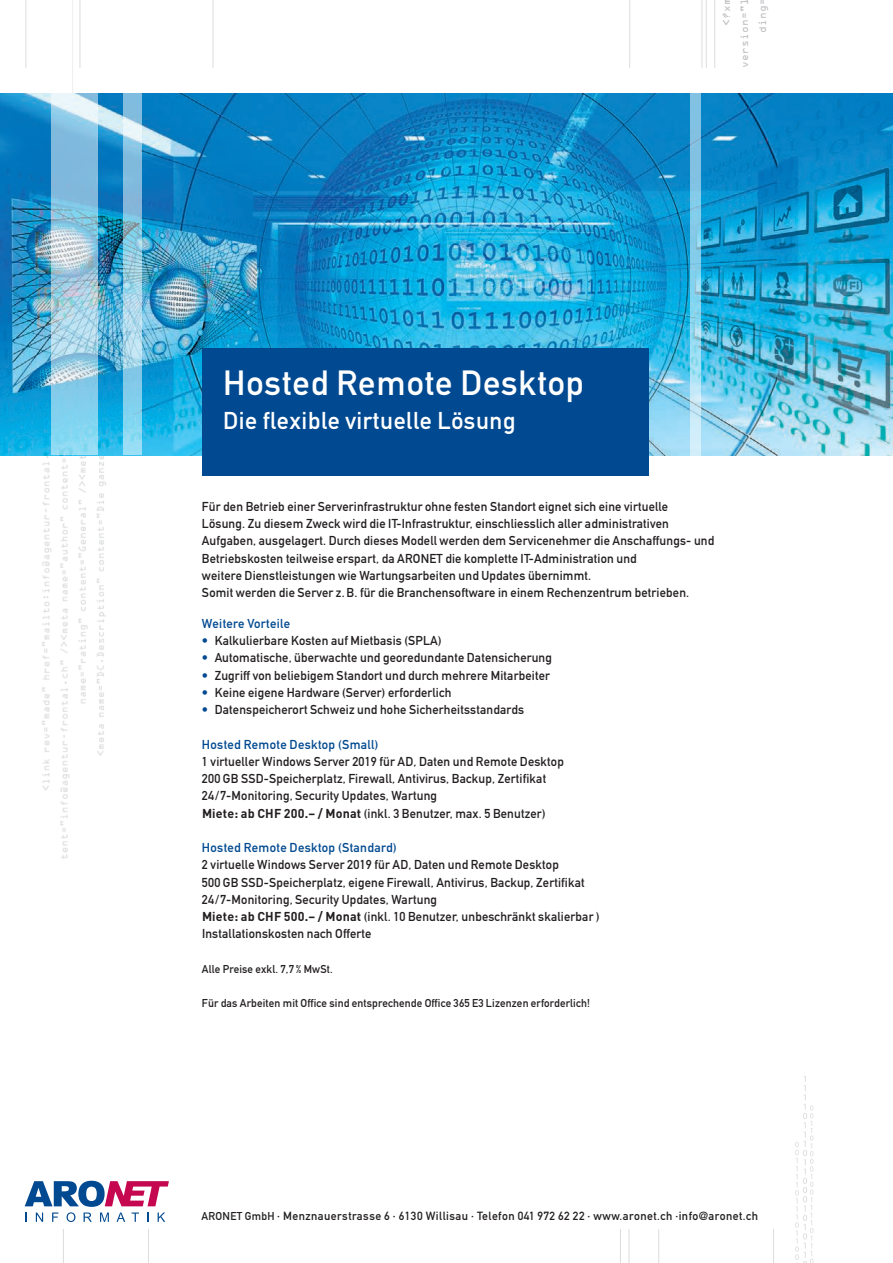
<style>
.page{position:relative;width:893px;height:1263px;background:#fff}
.page>*{position:absolute;margin:0;border:0;box-sizing:border-box;transform-origin:0 0}
.t1{font:34.5px "DIN Mittelschrift Std";letter-spacing:.025em;color:#fff}
.t2{font:24px "DIN Mittelschrift Std";letter-spacing:.025em;color:#fff}
.t3{font:12.75px/17.2px "DIN Mittelschrift Std";letter-spacing:.015em;color:#231f20}
.t4{font:12.75px "DIN Mittelschrift Std";letter-spacing:.025em;color:#014990}
.t5{font:11.7px "DIN Mittelschrift Std";letter-spacing:.04em;color:#231f20}
.t6{font:11.25px "DIN Mittelschrift Std";letter-spacing:.015em;color:#231f20}
.t7{font:9.45px/18px "OCRA Std";letter-spacing:.015em;color:#bcbdc0;text-align:right}
.s1{color:#014990}
.s2{font-family:"DIN";font-weight:700}
.s3{font-size:11.25px}
</style>
<div class="page">
<hr style="left:706px;top:0;width:1px;height:68px;background:#dcdddf">
<hr style="left:714px;top:0;width:1px;height:68px;background:#dcdddf">
<hr style="left:702px;top:0;width:1px;height:68px;background:#dcdddf">
<hr style="left:629px;top:0;width:1px;height:68px;background:#dcdddf">
<hr style="left:80px;top:0;width:1px;height:68px;background:#dcdddf">
<hr style="left:26px;top:0;width:1px;height:68px;background:#dcdddf">
<hr style="left:213px;top:0;width:1px;height:68px;background:#dcdddf">
<hr style="left:72px;top:0;width:1px;height:455px;background:#dcdddf">
<img style="left:38px;top:455px;width:80px;height:404px">
<hr style="left:63px;top:1229px;width:1px;height:34px;background:#dcdddf">
<hr style="left:148px;top:1229px;width:1px;height:34px;background:#dcdddf">
<hr style="left:620px;top:1229px;width:1px;height:34px;background:#dcdddf">
<hr style="left:629px;top:1229px;width:1px;height:34px;background:#dcdddf">
<hr style="left:658px;top:1229px;width:1px;height:34px;background:#dcdddf">
<hr style="left:773px;top:1229px;width:1px;height:34px;background:#dcdddf">
<svg style="left:795px;top:1076px;width:18px;height:187px"></svg>
<svg style="left:25px;top:1181px;width:144px;height:41px"></svg>
<img style="left:0;top:94px;width:893px;height:361px">
<svg style="left:123px;top:94px;width:19px;height:361px;background:#95cce5"></svg>
<svg style="left:690px;top:94px;width:11px;height:362px;background:#96d2eb"></svg>
<div style="left:202px;top:349px;width:446px;height:127px;background:#014990"></div>
<svg style="left:51px;top:94px;width:47px;height:361px;background:#9acce3"></svg>
<p class="t7" style="left:718px;top:68px;width:71px;rotate:-90deg">&lt;?xm version="1 ding=</p>
<h1 class="t1" style="left:223px;top:362px;width:362px">Hosted Remote Desktop</h1>
<h2 class="t2" style="left:223px;top:406px;width:294px">Die flexible virtuelle Lösung</h2>
<p class="t3" style="left:202px;top:498px;width:514px">Für den Betrieb einer Serverinfrastruktur ohne festen Standort eignet sich eine virtuelle Lösung. Zu diesem Zweck wird die IT-Infrastruktur, einschliesslich aller administrativen Aufgaben, ausgelagert. Durch dieses Modell werden dem Servicenehmer die Anschaffungs- und Betriebskosten teilweise erspart, da ARONET die komplette IT-Administration und<br>weitere Dienstleistungen wie Wartungsarbeiten und Updates übernimmt.<br>Somit werden die Server z. B. für die Branchensoftware in einem Rechenzentrum betrieben.</p>
<p class="t4" style="left:202px;top:616px;width:90px">Weitere Vorteile</p>
<p class="t3" style="left:202px;top:632px;width:241px"><span class="s1">•</span> Kalkulierbare Kosten auf Mietbasis (SPLA)</p>
<p class="t3" style="left:202px;top:649px;width:351px"><span class="s1">•</span> Automatische, überwachte und georedundante Datensicherung</p>
<p class="t3" style="left:202px;top:667px;width:349px"><span class="s1">•</span> Zugriff von beliebigem Standort und durch mehrere Mitarbeiter</p>
<p class="t3" style="left:202px;top:684px;width:251px"><span class="s1">•</span> Keine eigene Hardware (Server) erforderlich</p>
<p class="t3" style="left:202px;top:701px;width:323px"><span class="s1">•</span> Datenspeicherort Schweiz und hohe Sicherheitsstandards</p>
<p class="t4" style="left:202px;top:737px;width:178px">Hosted Remote Desktop (Small)</p>
<p class="t3" style="left:202px;top:753px;width:363px">1 virtueller Windows Server 2019 für AD, Daten und Remote Desktop 200 GB SSD-Speicherplatz, Firewall, Antivirus, Backup, Zertifikat 24/7-Monitoring, Security Updates, Wartung<br><span class="s2">Miete: ab CHF 200.– / Monat</span> (inkl. 3 Benutzer, max. 5 Benutzer)</p>
<p class="t4" style="left:202px;top:840px;width:196px">Hosted Remote Desktop (Standard)</p>
<p class="t3" style="left:202px;top:856px;width:399px">2 virtuelle Windows Server 2019 für AD, Daten und Remote Desktop<br>500 GB SSD-Speicherplatz, eigene Firewall, Antivirus, Backup, Zertifikat 24/7-Monitoring, Security Updates, Wartung<br><span class="s2">Miete: ab CHF 500.– / Monat</span> (inkl. 10 Benutzer, unbeschränkt skalierbar )<br>Installationskosten nach Offerte</p>
<p class="t6" style="left:202px;top:962px;width:132px">Alle Preise exkl. 7,7 % MwSt.</p>
<p class="t6" style="left:202px;top:997px;width:390px">Für das Arbeiten mit Office sind entsprechende Office 365 E3 Lizenzen erforderlich!</p>
<p class="t5" style="left:202px;top:1209px;width:558px"><span class="s3">ARONET GmbH</span> · Menznauerstrasse 6 · 6130 Willisau · Telefon 041 972 62 22 · www.aronet.ch ·info@aronet.ch</p>
</div>
